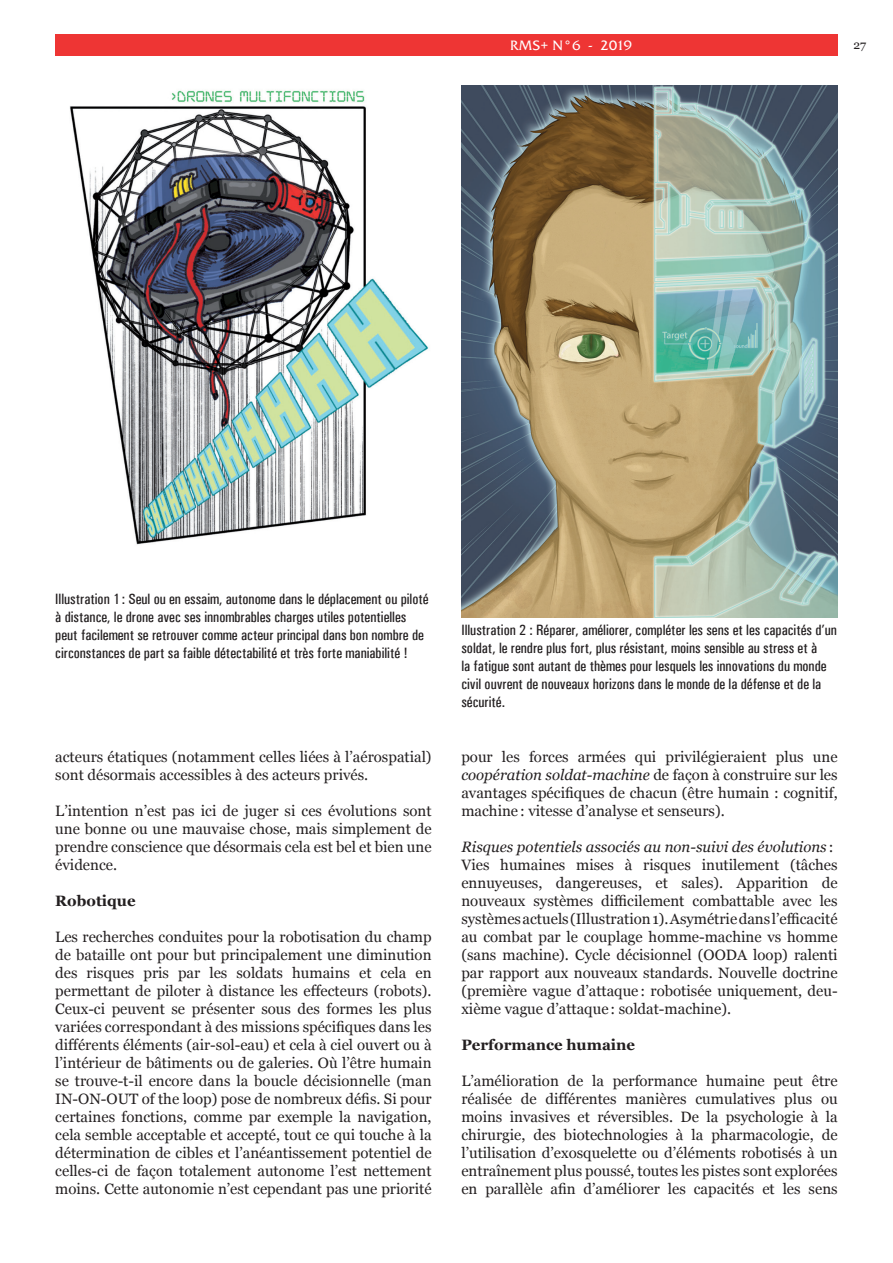
<style>
.page{position:relative;width:893px;height:1263px;background:#fff}
.page>*{position:absolute;margin:0;border:0;box-sizing:border-box;transform-origin:0 0}
.t1{font:15px/18px "Georgia";color:#231f20;text-align:justify}
.t2{font:500 condensed 15px/18px "Univers";color:#231f20}
.t3{font:700 15px "Georgia";color:#231f20}
.t4{font:13.5px "Friz Qua";color:#fff}
.t5{font:12px "Georgia";color:#231f20}
.s1{font-style:italic}
</style>
<div class="page">
<div style="left:55px;top:34px;width:783px;height:21px;background:#ee3534"></div>
<img style="left:70px;top:90px;width:359px;height:455px">
<img style="left:461px;top:85px;width:377px;height:533px">
<p class="t4" style="left:510px;top:37px;width:123px">RMS+ N°6 - 2019</p>
<p class="t5" style="left:853px;top:36px;width:14px">27</p>
<p class="t2" style="left:55px;top:589px;width:375px">Illustration 1 : Seul ou en essaim, autonome dans le déplacement ou piloté à distance, le drone avec ses innombrables charges utiles potentielles peut facilement se retrouver comme acteur principal dans bon nombre de circonstances de part sa faible détectabilité et très forte maniabilité !</p>
<p class="t1" style="left:55px;top:747px;width:378px">acteurs étatiques (notamment celles liées à l’aérospatial) sont désormais accessibles à des acteurs privés.</p>
<p class="t1" style="left:55px;top:801px;width:378px">L’intention n’est pas ici de juger si ces évolutions sont une bonne ou une mauvaise chose, mais simplement de prendre conscience que désormais cela est bel et bien une évidence.</p>
<p class="t3" style="left:55px;top:889px;width:82px">Robotique</p>
<p class="t1" style="left:55px;top:927px;width:378px">Les recherches conduites pour la robotisation du champ de bataille ont pour but principalement une diminution des risques pris par les soldats humains et cela en permettant de piloter à distance les effecteurs (robots).<br>Ceux-ci peuvent se présenter sous des formes les plus variées correspondant à des missions spécifiques dans les différents éléments (air-sol-eau) et cela à ciel ouvert ou à l’intérieur de bâtiments ou de galeries. Où l’être humain se trouve-t-il encore dans la boucle décisionnelle (man IN-ON-OUT of the loop) pose de nombreux défis. Si pour certaines fonctions, comme par exemple la navigation, cela semble acceptable et accepté, tout ce qui touche à la détermination de cibles et l’anéantissement potentiel de celles-ci de façon totalement autonome l’est nettement moins. Cette autonomie n’est cependant pas une priorité</p>
<p class="t2" style="left:461px;top:621px;width:377px">Illustration 2 : Réparer, améliorer, compléter les sens et les capacités d’un soldat, le rendre plus fort, plus résistant, moins sensible au stress et à<br>la fatigue sont autant de thèmes pour lesquels les innovations du monde civil ouvrent de nouveaux horizons dans le monde de la défense et de la sécurité.</p>
<p class="t1" style="left:461px;top:747px;width:378px">pour les forces armées qui privilégieraient plus une <span class="s1">coopération soldat-machine</span> de façon à construire sur les avantages spécifiques de chacun (être humain : cognitif, machine : vitesse d’analyse et senseurs).</p>
<p class="t1" style="left:461px;top:837px;width:378px;text-align:left"><span class="s1">Risques potentiels associés au non-suivi des évolutions</span> :<br>Vies humaines mises à risques inutilement (tâches ennuyeuses, dangereuses, et sales). Apparition de nouveaux systèmes difficilement combattable avec les systèmes actuels (Illustration 1). Asymétrie dans l’efficacité au combat par le couplage homme-machine vs homme (sans machine). Cycle décisionnel (OODA loop) ralenti par rapport aux nouveaux standards. Nouvelle doctrine (première vague d’attaque : robotisée uniquement, deu&shy;xième vague d’attaque : soldat-machine).</p>
<p class="t3" style="left:461px;top:1033px;width:175px">Performance humaine</p>
<p class="t1" style="left:461px;top:1071px;width:378px">L’amélioration de la performance humaine peut être réalisée de différentes manières cumulatives plus ou moins invasives et réversibles. De la psychologie à la chirurgie, des biotechnologies à la pharmacologie, de l’utilisation d’exosquelette ou d’éléments robotisés à un entraînement plus poussé, toutes les pistes sont explorées en parallèle afin d’améliorer les capacités et les sens</p>
</div>
